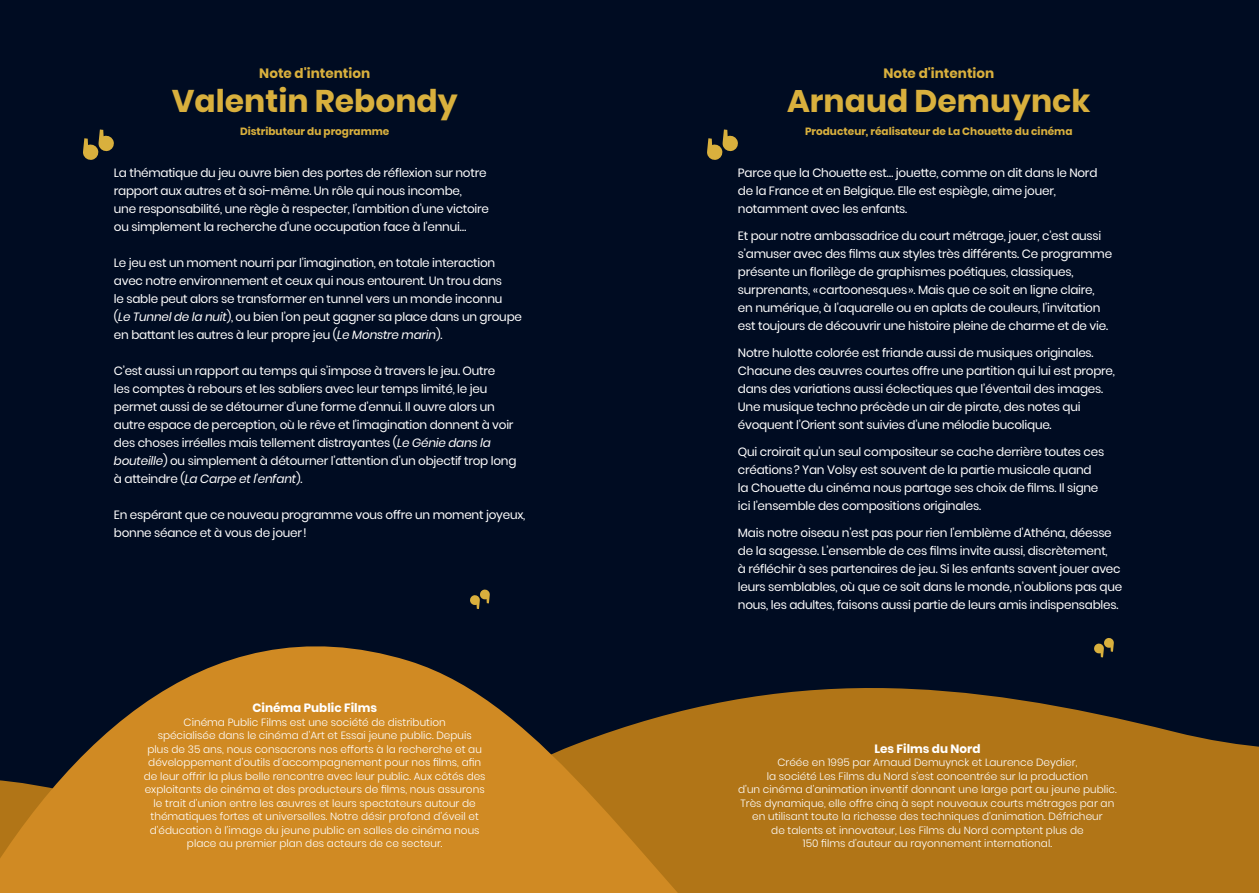
<style>
.page{position:relative;width:1259px;height:893px;background:#000c22}
.page>*{position:absolute;margin:0;border:0;box-sizing:border-box;transform-origin:0 0}
.t1{font:700 31.35px "Poppins";color:#d9b03d}
.t2{font:700 13.5px "Poppins";color:#d9b03d}
.t3{font:12px/18px "Poppins";letter-spacing:-.02em;color:#fff}
.t4{font:700 12px "Poppins";color:#fff}
.t5{font:300 10.5px/13.5px "Poppins";color:#fff;text-align:center}
.t6{font:700 10.5px "Poppins";color:#d9b03d}
.s1{font-style:italic}
</style>
<div class="page">
<svg style="left:0;top:640px;width:1259px;height:253px"></svg>
<svg style="left:707px;top:129px;width:31px;height:31px"></svg>
<svg style="left:1093px;top:638px;width:20px;height:19px"></svg>
<svg style="left:83px;top:129px;width:31px;height:31px"></svg>
<svg style="left:470px;top:589px;width:20px;height:20px"></svg>
<p class="t2" style="left:259px;top:65px;width:112px">Note d'intention</p>
<h1 class="t1" style="left:172px;top:83px;width:287px">Valentin Rebondy</h1>
<p class="t6" style="left:240px;top:125px;width:151px">Distributeur du programme</p>
<p class="t3" style="left:114px;top:164px;width:377px">La thématique du jeu ouvre bien des portes de réflexion sur notre rapport aux autres et à soi-même. Un rôle qui nous incombe,<br>une responsabilité, une règle à respecter, l’ambition d’une victoire ou simplement la recherche d’une occupation face à l’ennui…</p>
<p class="t3" style="left:114px;top:254px;width:409px">Le jeu est un moment nourri par l’imagination, en totale interaction avec notre environnement et ceux qui nous entourent. Un trou dans<br>le sable peut alors se transformer en tunnel vers un monde inconnu (<span class="s1">Le Tunnel de la nuit</span>), ou bien l’on peut gagner sa place dans un groupe en battant les autres à leur propre jeu (<span class="s1">Le Monstre marin</span>).</p>
<p class="t3" style="left:114px;top:362px;width:404px">C’est aussi un rapport au temps qui s’impose à travers le jeu. Outre<br>les comptes à rebours et les sabliers avec leur temps limité, le jeu permet aussi de se détourner d’une forme d’ennui. Il ouvre alors un autre espace de perception, où le rêve et l’imagination donnent à voir des choses irréelles mais tellement distrayantes (<span class="s1">Le Génie dans la bouteille</span>) ou simplement à détourner l’attention d’un objectif trop long à atteindre (<span class="s1">La Carpe et l’enfant</span>).</p>
<p class="t3" style="left:114px;top:506px;width:413px">En espérant que ce nouveau programme vous offre un moment joyeux, bonne séance et à vous de jouer!</p>
<p class="t4" style="left:252px;top:701px;width:126px">Cinéma Public Films</p>
<p class="t5" style="left:144px;top:715px;width:343px">Cinéma Public Films est une société de distribution<br>spécialisée dans le cinéma d’Art et Essai jeune public. Depuis<br>plus de 35 ans, nous consacrons nos efforts à la recherche et au développement d’outils d’accompagnement pour nos films, afin de leur offrir la plus belle rencontre avec leur public. Aux côtés des exploitants de cinéma et des producteurs de films, nous assurons le trait d’union entre les œuvres et leurs spectateurs autour de thématiques fortes et universelles. Notre désir profond d’éveil et d’éducation à l’image du jeune public en salles de cinéma nous place au premier plan des acteurs de ce secteur.</p>
<p class="t2" style="left:883px;top:65px;width:112px">Note d'intention</p>
<h1 class="t1" style="left:787px;top:83px;width:305px">Arnaud Demuynck</h1>
<p class="t6" style="left:805px;top:125px;width:269px">Producteur, réalisateur de La Chouette du cinéma</p>
<p class="t3" style="left:738px;top:164px;width:361px">Parce que la Chouette est… jouette, comme on dit dans le Nord de la France et en Belgique. Elle est espiègle, aime jouer, notamment avec les enfants.</p>
<p class="t3" style="left:738px;top:227px;width:376px">Et pour notre ambassadrice du court métrage, jouer, c’est aussi s’amuser avec des films aux styles très différents. Ce programme présente un florilège de graphismes poétiques, classiques, surprenants, «cartoonesques». Mais que ce soit en ligne claire, en numérique, à l’aquarelle ou en aplats de couleurs, l’invitation est toujours de découvrir une histoire pleine de charme et de vie.</p>
<p class="t3" style="left:738px;top:344px;width:378px">Notre hulotte colorée est friande aussi de musiques originales.<br>Chacune des œuvres courtes offre une partition qui lui est propre, dans des variations aussi éclectiques que l’éventail des images.<br>Une musique techno précède un air de pirate, des notes qui évoquent l’Orient sont suivies d’une mélodie bucolique.</p>
<p class="t3" style="left:738px;top:443px;width:368px">Qui croirait qu’un seul compositeur se cache derrière toutes ces créations? Yan Volsy est souvent de la partie musicale quand la Chouette du cinéma nous partage ses choix de films. Il signe ici l’ensemble des compositions originales.</p>
<p class="t3" style="left:738px;top:524px;width:386px">Mais notre oiseau n’est pas pour rien l’emblème d’Athéna, déesse de la sagesse. L’ensemble de ces films invite aussi, discrètement,<br>à réfléchir à ses partenaires de jeu. Si les enfants savent jouer avec leurs semblables, où que ce soit dans le monde, n’oublions pas que nous, les adultes, faisons aussi partie de leurs amis indispensables.</p>
<p class="t4" style="left:874px;top:741px;width:108px">Les Films du Nord</p>
<p class="t5" style="left:738px;top:756px;width:380px">Créée en 1995 par Arnaud Demuynck et Laurence Deydier,<br>la société Les Films du Nord s’est concentrée sur la production<br>d’un cinéma d’animation inventif donnant une large part au jeune public.<br>Très dynamique, elle offre cinq à sept nouveaux courts métrages par an en utilisant toute la richesse des techniques d’animation. Défricheur<br>de talents et innovateur, Les Films du Nord comptent plus de<br>150 films d’auteur au rayonnement international.</p>
</div>
